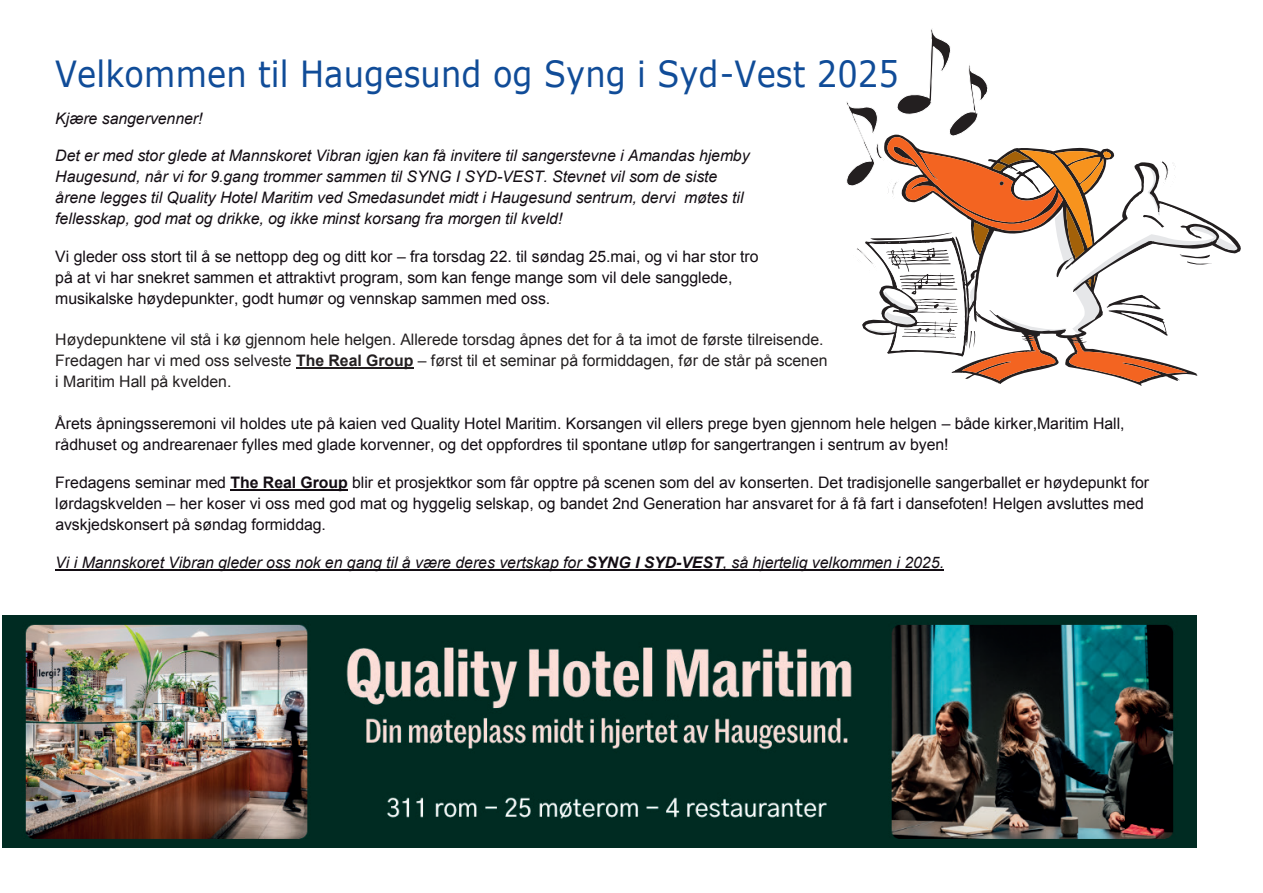
<style>
.page{position:relative;width:1263px;height:893px;background:#fff}
.page>*{position:absolute;margin:0;border:0;box-sizing:border-box;transform-origin:0 0}
.t1{font:36px "Verdana";letter-spacing:.005em;color:#104c98;scale:.89 1}
.t2{font:15.9px/21px "Arial";color:#130d13}
.t3{font:italic 15.9px/21px "Arial";color:#130d13}
.t4{font:15.9px/21px "Arial";color:#231f20}
.s1{font-style:inherit}
.s2{font-weight:700}
</style>
<div class="page">
<svg style="left:846px;top:29px;width:393px;height:353px"></svg>
<hr style="left:296px;top:367px;width:118px;height:2px;background:#231f20">
<hr style="left:230px;top:489px;width:118px;height:2px;background:#130d13">
<hr style="left:55px;top:569px;width:889px;height:1px;background:#130d13">
<img style="left:3px;top:615px;width:1193px;height:232px">
<h1 class="t1" style="left:55px;top:49px;width:949px">Velkommen til Haugesund og Syng i Syd-Vest 2025</h1>
<p class="t3" style="left:55px;top:108px;width:149px">Kjære sangervenner!</p>
<p class="t3" style="left:55px;top:145px;width:696px">Det er med stor glede at Mannskoret Vibran igjen kan få invitere til sangerstevne i Amandas hjemby Haugesund, når vi for 9.gang trommer sammen til SYNG I SYD-VEST. Stevnet vil som de siste årene legges til Quality Hotel Maritim ved Smedasundet midt i Haugesund sentrum, dervi møtes til fellesskap, god mat og drikke, og ikke minst korsang fra morgen til kveld!</p>
<p class="t2" style="left:55px;top:246px;width:705px">Vi gleder oss stort til å se nettopp deg og ditt kor <span class="s1">–</span> fra torsdag 22. til søndag 25.mai, og vi har stor tro på at vi har snekret sammen et attraktivt program, som kan fenge mange som vil dele sangglede, musikalske høydepunkter, godt humør og vennskap sammen med oss.</p>
<p class="t4" style="left:55px;top:329px;width:774px">Høydepunktene vil stå i kø gjennom hele helgen. Allerede torsdag åpnes det for å ta imot de første tilreisende.<br>Fredagen har vi med oss selveste <span class="s2">The Real Group</span> <span class="s1">–</span> først til et seminar på formiddagen, før de står på scenen i Maritim Hall på kvelden.</p>
<p class="t2" style="left:55px;top:413px;width:1071px">Årets åpningsseremoni vil holdes ute på kaien ved Quality Hotel Maritim. Korsangen vil ellers prege byen gjennom hele helgen <span class="s1">–</span> både kirker,Maritim Hall, rådhuset og andrearenaer fylles med glade korvenner, og det oppfordres til spontane utløp for sangertrangen i sentrum av byen!</p>
<p class="t2" style="left:55px;top:472px;width:1095px">Fredagens seminar med <span class="s2">The Real Group</span> blir et prosjektkor som får opptre på scenen som del av konserten. Det tradisjonelle sangerballet er høydepunkt for lørdagskvelden <span class="s1">–</span> her koser vi oss med god mat og hyggelig selskap, og bandet 2nd Generation har ansvaret for å få fart i dansefoten! Helgen avsluttes med avskjedskonsert på søndag formiddag.</p>
<p class="t3" style="left:55px;top:552px;width:890px">Vi i Mannskoret Vibran gleder oss nok en gang til å være deres vertskap for <span class="s2">SYNG I SYD-VEST</span>, så hjertelig velkommen i 2025.</p>
</div>
